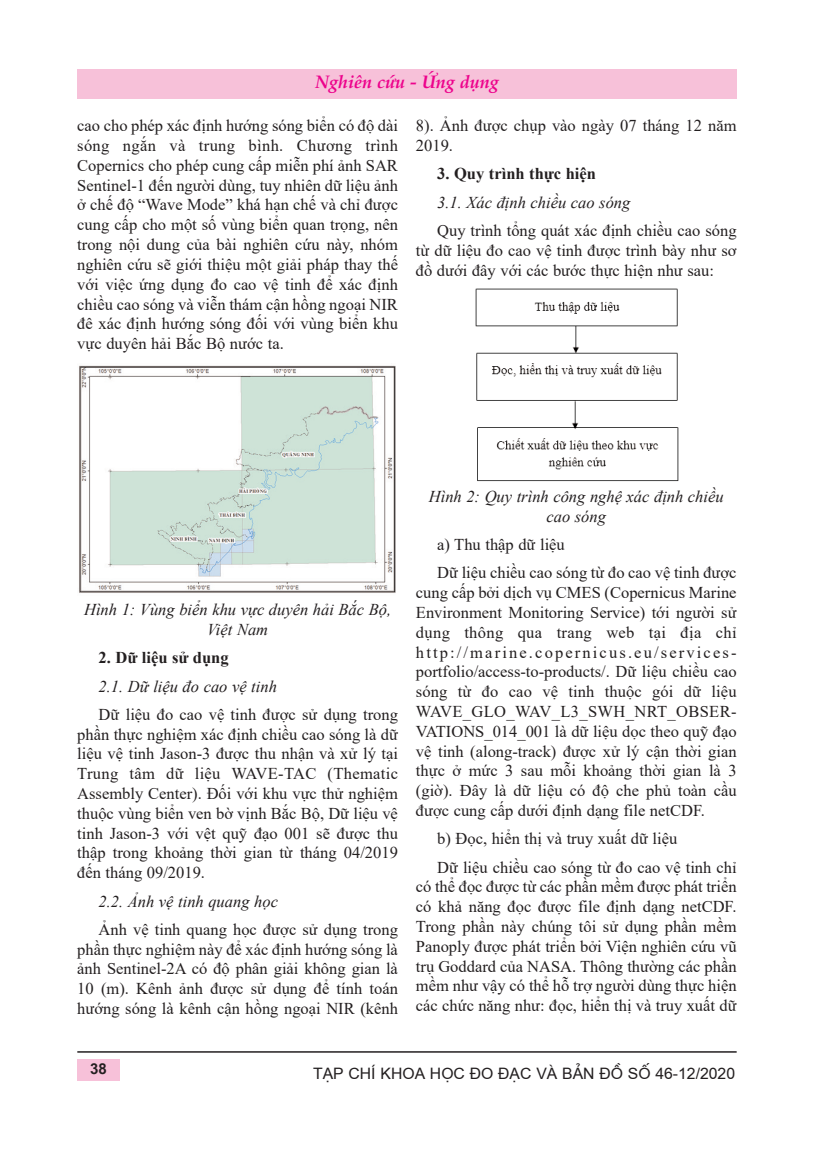
<style>
.page{position:relative;width:814px;height:1154px;background:#fff}
.page>*{position:absolute;margin:0;border:0;box-sizing:border-box;transform-origin:0 0}
.t1{font:italic 700 18px "Palatino Linotype";color:#ed028c}
.t2{font:16.5px/19.8px "Times New Roman";color:#231f20;text-align:justify}
.t3{font:italic 16.5px/19.8px "Times New Roman";color:#231f20;text-align:center}
.t4{font:700 16.5px "Times New Roman";color:#231f20}
.t5{font:15.75px "Vn Arial H";color:#231f20}
.t6{font:700 15px "Vn Arial";color:#231f20}
</style>
<div class="page">
<div style="left:77px;top:69px;width:659px;height:30px;background:#f7c1d9"></div>
<div style="left:77px;top:1059px;width:43px;height:22px;background:#f7c1d9"></div>
<hr style="left:77px;top:1051px;width:659px;height:1px;background:#231f20">
<img style="left:79px;top:365px;width:317px;height:228px">
<img style="left:475px;top:288px;width:204px;height:194px">
<p class="t1" style="left:315px;top:75px;width:185px">Nghiên cứu - Ứng dụng</p>
<p class="t2" style="left:77px;top:116px;width:322px">cao cho phép xác định hướng sóng biển có độ dài sóng ngắn và trung bình. Chương trình Copernics cho phép cung cấp miễn phí ảnh SAR Sentinel-1 đến người dùng, tuy nhiên dữ liệu ảnh ở chế độ “Wave Mode” khá hạn chế và chỉ được cung cấp cho một số vùng biển quan trọng, nên trong nội dung của bài nghiên cứu này, nhóm nghiên cứu sẽ giới thiệu một giải pháp thay thế với việc ứng dụng đo cao vệ tinh để xác định chiều cao sóng và viễn thám cận hồng ngoại NIR đê xác định hướng sóng đối với vùng biển khu vực duyên hải Bắc Bộ nước ta.</p>
<p class="t2" style="left:416px;top:116px;width:322px">8). Ảnh được chụp vào ngày 07 tháng 12 năm<br>2019.</p>
<p class="t4" style="left:437px;top:164px;width:160px">3. Quy trình thực hiện</p>
<p class="t3" style="left:437px;top:192px;width:195px">3.1. Xác định chiều cao sóng</p>
<p class="t2" style="left:416px;top:220px;width:322px;text-indent:21px">Quy trình tổng quát xác định chiều cao sóng từ dữ liệu đo cao vệ tinh được trình bày như sơ đồ dưới đây với các bước thực hiện như sau:</p>
<p class="t3" style="left:84px;top:599px;width:308px">Hình 1: Vùng biển khu vực duyên hải Bắc Bộ,<br>Việt Nam</p>
<p class="t4" style="left:99px;top:648px;width:132px">2. Dữ liệu sử dụng</p>
<p class="t3" style="left:99px;top:676px;width:180px">2.1. Dữ liệu đo cao vệ tinh</p>
<p class="t2" style="left:77px;top:704px;width:322px;text-indent:21px">Dữ liệu đo cao vệ tinh được sử dụng trong phần thực nghiệm xác định chiều cao sóng là dữ liệu vệ tinh Jason-3 được thu nhận và xử lý tại Trung tâm dữ liệu WAVE-TAC (Thematic Assembly Center). Đối với khu vực thử nghiệm thuộc vùng biển ven bờ vịnh Bắc Bộ, Dữ liệu vệ tinh Jason-3 với vệt quỹ đạo 001 sẽ được thu thập trong khoảng thời gian từ tháng 04/2019 đến tháng 09/2019.</p>
<p class="t3" style="left:99px;top:891px;width:181px">2.2. Ảnh vệ tinh quang học</p>
<p class="t2" style="left:77px;top:919px;width:322px;text-indent:21px">Ảnh vệ tinh quang học được sử dụng trong phần thực nghiệm này để xác định hướng sóng là ảnh Sentinel-2A có độ phân giải không gian là 10 (m). Kênh ảnh được sử dụng để tính toán hướng sóng là kênh cận hồng ngoại NIR (kênh</p>
<p class="t3" style="left:429px;top:486px;width:296px">Hình 2: Quy trình công nghệ xác định chiều cao sóng</p>
<p class="t2" style="left:437px;top:530px;width:301px;line-height:28.3px">a) Thu thập dữ liệu<br>Dữ liệu chiều cao sóng từ đo cao vệ tinh được</p>
<p class="t2" style="left:416px;top:583px;width:322px">cung cấp bởi dịch vụ CMES (Copernicus Marine Environment Monitoring Service) tới người sử dụng thông qua trang web tại địa chỉ http://marine.copernicus.eu/services&shy;portfolio/access-to-products/. Dữ liệu chiều cao sóng từ đo cao vệ tinh thuộc gói dữ liệu WAVE_GLO_WAV_L3_SWH_NRT_OBSER-VATIONS_014_001 là dữ liệu dọc theo quỹ đạo vệ tinh (along-track) được xử lý cận thời gian thực ở mức 3 sau mỗi khoảng thời gian là 3 (giờ). Đây là dữ liệu có độ che phủ toàn cầu được cung cấp dưới định dạng file netCDF.</p>
<p class="t2" style="left:437px;top:824px;width:301px;line-height:28.3px">b) Đọc, hiển thị và truy xuất dữ liệu<br>Dữ liệu chiều cao sóng từ đo cao vệ tinh chỉ</p>
<p class="t2" style="left:416px;top:877px;width:322px">có thể đọc được từ các phần mềm được phát triển có khả năng đọc được file định dạng netCDF.<br>Trong phần này chúng tôi sử dụng phần mềm Panoply được phát triển bởi Viện nghiên cứu vũ trụ Goddard của NASA. Thông thường các phần mềm như vậy có thể hỗ trợ người dùng thực hiện các chức năng như: đọc, hiển thị và truy xuất dữ</p>
<p class="t6" style="left:90px;top:1063px;width:18px">38</p>
<p class="t5" style="left:313px;top:1064px;width:423px">T¹P CHÝ KHOA HÄC ®O ®¹C VΜ B¶N ®Å SÈ 46-12/2020</p>
</div>
